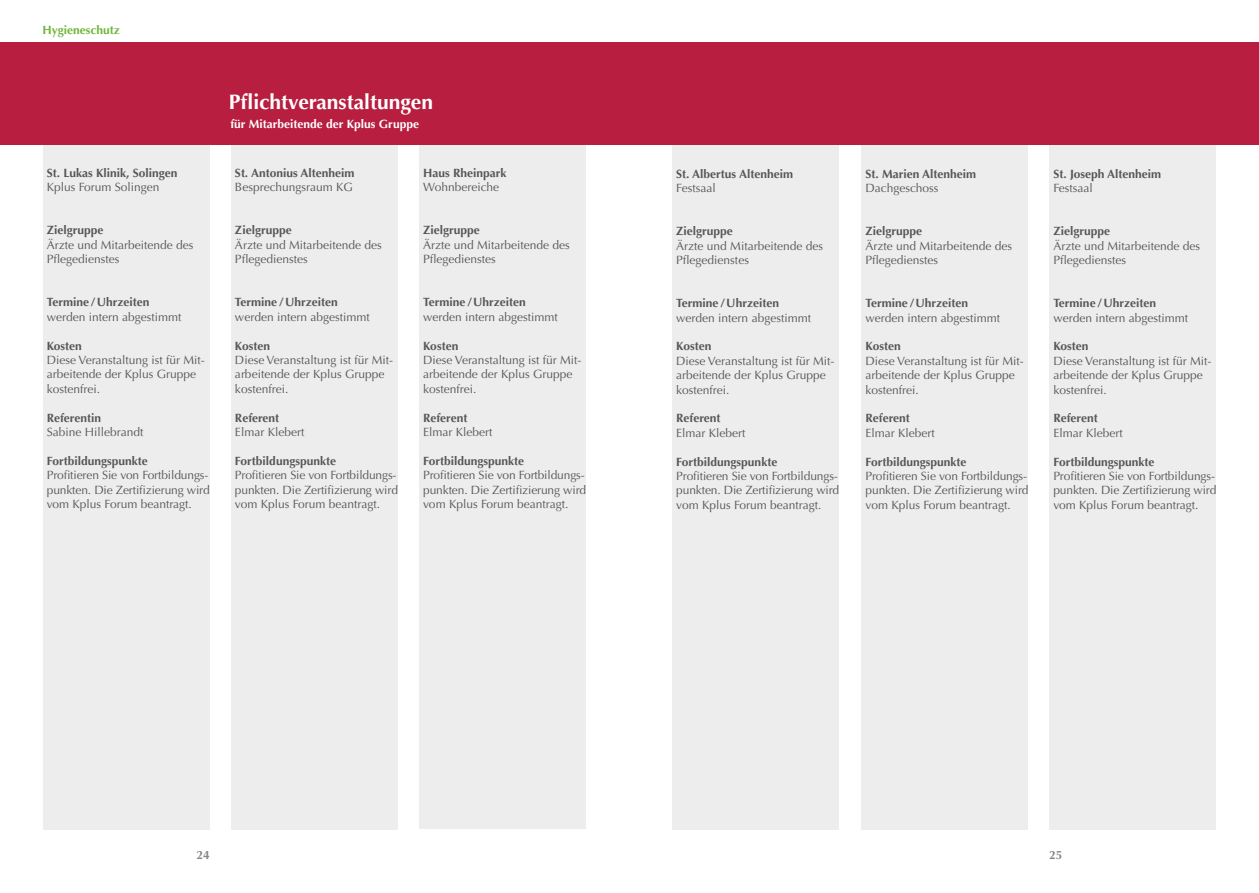
<style>
.page{position:relative;width:1259px;height:893px;background:#fff}
.page>*{position:absolute;margin:0;border:0;box-sizing:border-box;transform-origin:0 0}
.t1{font:700 21px "Optima LT Pro";color:#fff}
.t2{font:12px/14.4px "Optima LT Pro";color:#575756}
.t3{font:700 12px "Optima LT Pro";color:#575756}
.t4{font:700 12px "Optima LT Pro";color:#fff}
.t5{font:700 12px "Optima LT Pro";color:#6fb639}
.t6{font:700 12px "Optima LT Pro";color:#878787}
</style>
<div class="page">
<div style="left:1049px;top:142px;width:167px;height:688px;background:#ededed"></div>
<div style="left:861px;top:142px;width:167px;height:688px;background:#ededed"></div>
<div style="left:672px;top:141px;width:167px;height:689px;background:#ededed"></div>
<div style="left:231px;top:141px;width:167px;height:688px;background:#ededed"></div>
<div style="left:419px;top:140px;width:167px;height:689px;background:#ededed"></div>
<div style="left:43px;top:141px;width:166px;height:688px;background:#ededed"></div>
<div style="left:0;top:43px;width:1259px;height:102px;background:#b71e3f"></div>
<p class="t5" style="left:43px;top:23px;width:79px">Hygieneschutz</p>
<p class="t3" style="left:47px;top:165px;width:132px">St. Lukas Klinik, Solingen</p>
<p class="t2" style="left:47px;top:180px;width:114px">Kplus Forum Solingen</p>
<p class="t3" style="left:47px;top:223px;width:58px">Zielgruppe</p>
<p class="t2" style="left:47px;top:238px;width:148px">Ärzte und Mitarbeitende des<br>Pflegedienstes</p>
<p class="t3" style="left:47px;top:295px;width:104px">Termine /Uhrzeiten</p>
<p class="t2" style="left:47px;top:310px;width:136px">werden intern abgestimmt</p>
<p class="t3" style="left:47px;top:338px;width:37px">Kosten</p>
<p class="t2" style="left:47px;top:353px;width:160px">Diese Veranstaltung ist für Mit&shy;arbeitende der Kplus Gruppe kostenfrei.</p>
<p class="t3" style="left:47px;top:410px;width:56px">Referentin</p>
<p class="t2" style="left:47px;top:425px;width:98px">Sabine Hillebrandt</p>
<p class="t3" style="left:47px;top:453px;width:103px">Fortbildungspunkte</p>
<p class="t2" style="left:47px;top:468px;width:164px;text-align:justify">Profitieren Sie von Fortbildungs&shy;punkten. Die Zertifizierung wird vom Kplus Forum beantragt.</p>
<h1 class="t1" style="left:229px;top:88px;width:206px">Pflichtveranstaltungen</h1>
<p class="t4" style="left:230px;top:116px;width:190px">für Mitarbeitende der Kplus Gruppe</p>
<p class="t3" style="left:235px;top:165px;width:121px">St. Antonius Altenheim</p>
<p class="t2" style="left:235px;top:180px;width:119px">Besprechungsraum KG</p>
<p class="t3" style="left:235px;top:223px;width:58px">Zielgruppe</p>
<p class="t2" style="left:235px;top:238px;width:148px">Ärzte und Mitarbeitende des<br>Pflegedienstes</p>
<p class="t3" style="left:235px;top:295px;width:104px">Termine /Uhrzeiten</p>
<p class="t2" style="left:235px;top:310px;width:136px">werden intern abgestimmt</p>
<p class="t3" style="left:235px;top:338px;width:37px">Kosten</p>
<p class="t2" style="left:235px;top:353px;width:160px">Diese Veranstaltung ist für Mit&shy;arbeitende der Kplus Gruppe kostenfrei.</p>
<p class="t3" style="left:235px;top:410px;width:46px">Referent</p>
<p class="t2" style="left:235px;top:425px;width:71px">Elmar Klebert</p>
<p class="t3" style="left:235px;top:453px;width:103px">Fortbildungspunkte</p>
<p class="t2" style="left:235px;top:468px;width:164px;text-align:justify">Profitieren Sie von Fortbildungs&shy;punkten. Die Zertifizierung wird vom Kplus Forum beantragt.</p>
<p class="t3" style="left:423px;top:165px;width:85px">Haus Rheinpark</p>
<p class="t2" style="left:423px;top:180px;width:78px">Wohnbereiche</p>
<p class="t3" style="left:423px;top:223px;width:58px">Zielgruppe</p>
<p class="t2" style="left:423px;top:238px;width:148px">Ärzte und Mitarbeitende des<br>Pflegedienstes</p>
<p class="t3" style="left:423px;top:295px;width:104px">Termine /Uhrzeiten</p>
<p class="t2" style="left:423px;top:310px;width:136px">werden intern abgestimmt</p>
<p class="t3" style="left:423px;top:338px;width:37px">Kosten</p>
<p class="t2" style="left:423px;top:353px;width:160px">Diese Veranstaltung ist für Mit&shy;arbeitende der Kplus Gruppe kostenfrei.</p>
<p class="t3" style="left:423px;top:410px;width:46px">Referent</p>
<p class="t2" style="left:423px;top:425px;width:71px">Elmar Klebert</p>
<p class="t3" style="left:423px;top:453px;width:103px">Fortbildungspunkte</p>
<p class="t2" style="left:423px;top:468px;width:164px;text-align:justify">Profitieren Sie von Fortbildungs&shy;punkten. Die Zertifizierung wird vom Kplus Forum beantragt.</p>
<p class="t3" style="left:676px;top:166px;width:118px">St. Albertus Altenheim</p>
<p class="t2" style="left:676px;top:181px;width:41px">Festsaal</p>
<p class="t3" style="left:676px;top:223px;width:58px">Zielgruppe</p>
<p class="t2" style="left:676px;top:238px;width:148px">Ärzte und Mitarbeitende des<br>Pflegedienstes</p>
<p class="t3" style="left:676px;top:295px;width:104px">Termine /Uhrzeiten</p>
<p class="t2" style="left:676px;top:310px;width:136px">werden intern abgestimmt</p>
<p class="t3" style="left:676px;top:339px;width:37px">Kosten</p>
<p class="t2" style="left:676px;top:354px;width:160px">Diese Veranstaltung ist für Mit&shy;arbeitende der Kplus Gruppe kostenfrei.</p>
<p class="t3" style="left:676px;top:411px;width:46px">Referent</p>
<p class="t2" style="left:676px;top:426px;width:71px">Elmar Klebert</p>
<p class="t3" style="left:676px;top:454px;width:103px">Fortbildungspunkte</p>
<p class="t2" style="left:676px;top:469px;width:164px;text-align:justify">Profitieren Sie von Fortbildungs&shy;punkten. Die Zertifizierung wird vom Kplus Forum beantragt.</p>
<p class="t3" style="left:865px;top:166px;width:112px">St. Marien Altenheim</p>
<p class="t2" style="left:865px;top:181px;width:74px">Dachgeschoss</p>
<p class="t3" style="left:865px;top:223px;width:58px">Zielgruppe</p>
<p class="t2" style="left:865px;top:238px;width:148px">Ärzte und Mitarbeitende des<br>Pflegedienstes</p>
<p class="t3" style="left:865px;top:295px;width:104px">Termine /Uhrzeiten</p>
<p class="t2" style="left:865px;top:310px;width:136px">werden intern abgestimmt</p>
<p class="t3" style="left:865px;top:339px;width:37px">Kosten</p>
<p class="t2" style="left:865px;top:354px;width:160px">Diese Veranstaltung ist für Mit&shy;arbeitende der Kplus Gruppe kostenfrei.</p>
<p class="t3" style="left:865px;top:411px;width:46px">Referent</p>
<p class="t2" style="left:865px;top:426px;width:71px">Elmar Klebert</p>
<p class="t3" style="left:865px;top:454px;width:103px">Fortbildungspunkte</p>
<p class="t2" style="left:865px;top:469px;width:164px;text-align:justify">Profitieren Sie von Fortbildungs&shy;punkten. Die Zertifizierung wird vom Kplus Forum beantragt.</p>
<p class="t3" style="left:1053px;top:166px;width:109px">St. Joseph Altenheim</p>
<p class="t2" style="left:1053px;top:181px;width:41px">Festsaal</p>
<p class="t3" style="left:1053px;top:223px;width:58px">Zielgruppe</p>
<p class="t2" style="left:1053px;top:238px;width:148px">Ärzte und Mitarbeitende des<br>Pflegedienstes</p>
<p class="t3" style="left:1053px;top:295px;width:104px">Termine /Uhrzeiten</p>
<p class="t2" style="left:1053px;top:310px;width:136px">werden intern abgestimmt</p>
<p class="t3" style="left:1053px;top:339px;width:37px">Kosten</p>
<p class="t2" style="left:1053px;top:354px;width:160px">Diese Veranstaltung ist für Mit&shy;arbeitende der Kplus Gruppe kostenfrei.</p>
<p class="t3" style="left:1053px;top:411px;width:46px">Referent</p>
<p class="t2" style="left:1053px;top:426px;width:71px">Elmar Klebert</p>
<p class="t3" style="left:1053px;top:454px;width:103px">Fortbildungspunkte</p>
<p class="t2" style="left:1053px;top:469px;width:164px;text-align:justify">Profitieren Sie von Fortbildungs&shy;punkten. Die Zertifizierung wird vom Kplus Forum beantragt.</p>
<p class="t6" style="left:196px;top:847px;width:15px">24</p>
<p class="t6" style="left:1049px;top:847px;width:15px">25</p>
</div>
